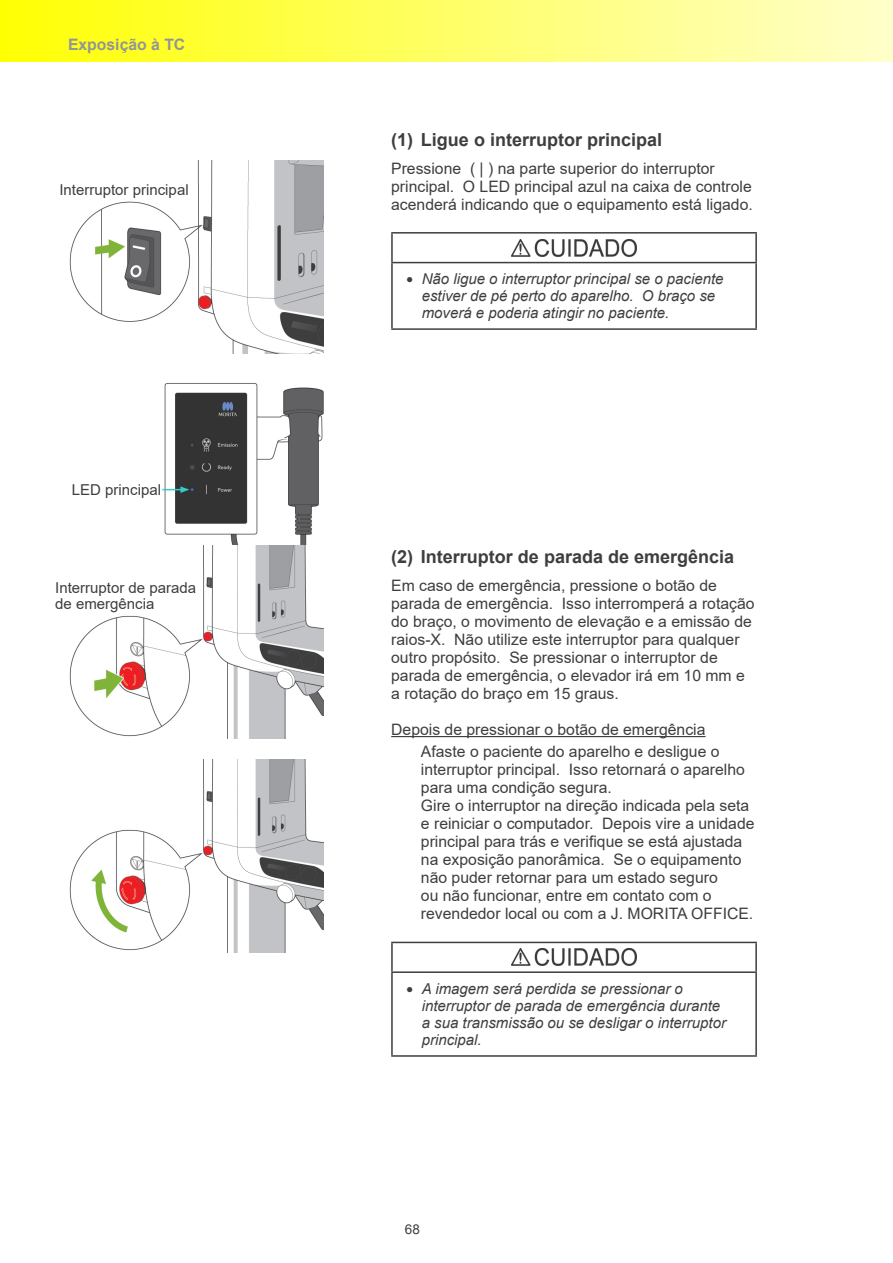
<style>
.page{position:relative;width:893px;height:1263px;background:#fff}
.page>*{position:absolute;margin:0;border:0;box-sizing:border-box;transform-origin:0 0}
.t1{font:700 18px "Arial";color:#3e3e3f}
.t2{font:15.75px/18px "Arial";color:#3e3e3f}
.t3{font:700 15.75px "Arial";color:#939598}
.t4{font:italic 15px/17.2px "Arial";color:#3e3e3f}
.t5{font:15px/16.5px "Arial";color:#3e3e3f}
.t6{font:13.5px "Arial";color:#3e3e3f}
.s1{font-style:normal;font-size:12px}
</style>
<div class="page">
<div style="left:0;top:0;width:893px;height:62px;background:linear-gradient(to right,#ffff02,#ffffcb)"></div>
<hr style="left:892px;top:0;width:1px;height:62px;background:#ffffca">
<hr style="left:391px;top:736px;width:315px;height:1px;background:#3e3e3f">
<hr style="left:391px;top:232px;width:366px;height:2px;background:#3e3e3f">
<hr style="left:391px;top:234px;width:2px;height:28px;background:#3e3e3f">
<hr style="left:755px;top:234px;width:2px;height:28px;background:#3e3e3f">
<hr style="left:391px;top:262px;width:366px;height:1px;background:#3e3e3f">
<hr style="left:391px;top:263px;width:2px;height:65px;background:#3e3e3f">
<hr style="left:755px;top:263px;width:2px;height:65px;background:#3e3e3f">
<hr style="left:391px;top:328px;width:366px;height:2px;background:#3e3e3f">
<img style="left:511px;top:239px;width:126px;height:17px">
<hr style="left:391px;top:942px;width:366px;height:1px;background:#3e3e3f">
<hr style="left:391px;top:943px;width:2px;height:28px;background:#3e3e3f">
<hr style="left:755px;top:943px;width:2px;height:28px;background:#3e3e3f">
<hr style="left:391px;top:971px;width:366px;height:2px;background:#3e3e3f">
<hr style="left:391px;top:973px;width:2px;height:82px;background:#3e3e3f">
<hr style="left:755px;top:973px;width:2px;height:82px;background:#3e3e3f">
<hr style="left:391px;top:1055px;width:366px;height:2px;background:#3e3e3f">
<img style="left:511px;top:949px;width:126px;height:17px">
<img style="left:164px;top:383px;width:159px;height:163px">
<svg style="left:162px;top:486px;width:27px;height:7px"></svg>
<img style="left:69px;top:160px;width:254px;height:193px">
<img style="left:69px;top:546px;width:254px;height:193px">
<img style="left:69px;top:760px;width:254px;height:193px">
<p class="t3" style="left:68px;top:33px;width:119px">Exposição à TC</p>
<p class="t5" style="left:59px;top:181px;width:131px">Interruptor principal</p>
<p class="t5" style="left:72px;top:481px;width:91px">LED principal</p>
<p class="t5" style="left:55px;top:579px;width:142px">Interruptor de parada de emergência</p>
<p class="t1" style="left:391px;top:127px;width:272px">(1) Ligue o interruptor principal</p>
<p class="t2" style="left:391px;top:159px;width:363px">Pressione ( | ) na parte superior do interruptor principal. O LED principal azul na caixa de controle acenderá indicando que o equipamento está ligado.</p>
<p class="t4" style="left:422px;top:270px;width:303px;text-indent:-16px"><span class="s1">●</span> Não ligue o interruptor principal se o paciente estiver de pé perto do aparelho. O braço se moverá e poderia atingir no paciente.</p>
<p class="t1" style="left:391px;top:544px;width:344px">(2) Interruptor de parada de emergência</p>
<p class="t2" style="left:391px;top:576px;width:365px">Em caso de emergência, pressione o botão de parada de emergência. Isso interromperá a rotação do braço, o movimento de elevação e a emissão de raios-X. Não utilize este interruptor para qualquer outro propósito. Se pressionar o interruptor de parada de emergência, o elevador irá em 10 mm e a rotação do braço em 15 graus.</p>
<p class="t2" style="left:421px;top:718px;width:300px;line-height:22.2px;text-indent:-30px">Depois de pressionar o botão de emergência<br>Afaste o paciente do aparelho e desligue o</p>
<p class="t2" style="left:421px;top:760px;width:335px">interruptor principal. Isso retornará o aparelho para uma condição segura.<br>Gire o interruptor na direção indicada pela seta e reiniciar o computador. Depois vire a unidade principal para trás e verifique se está ajustada na exposição panorâmica. Se o equipamento não puder retornar para um estado seguro<br>ou não funcionar, entre em contato com o revendedor local ou com a J. MORITA OFFICE.</p>
<p class="t4" style="left:422px;top:980px;width:306px;text-indent:-16px"><span class="s1">●</span> A imagem será perdida se pressionar o interruptor de parada de emergência durante a sua transmissão ou se desligar o interruptor principal.</p>
<p class="t6" style="left:405px;top:1220px;width:17px">68</p>
</div>
